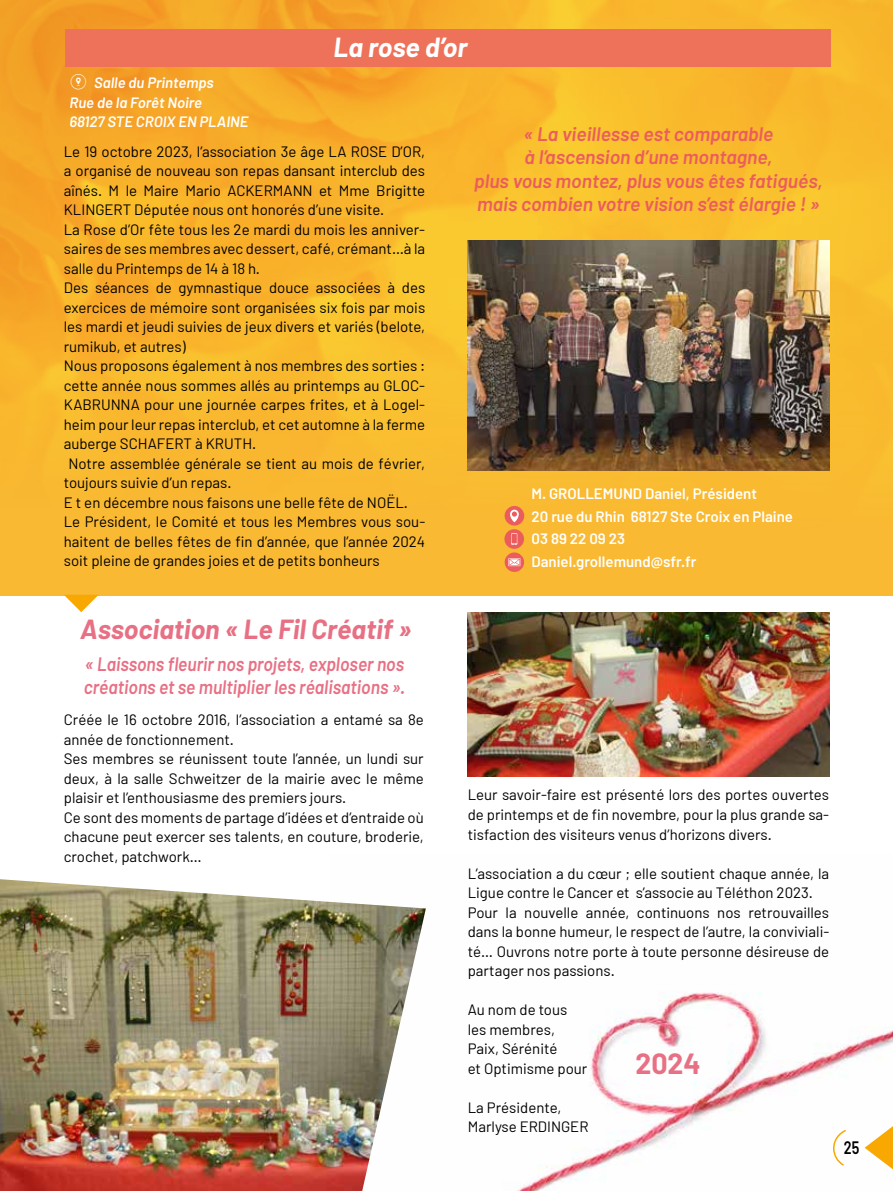
<style>
.page{position:relative;width:893px;height:1191px;background:#fff}
.page>*{position:absolute;margin:0;border:0;box-sizing:border-box;transform-origin:0 0}
.t1{font:700 28.5px "Barlow";color:#e87084}
.t2{font:italic 700 27px "Barlow";color:#e87084}
.t3{font:italic 700 27px "Barlow";color:#fff}
.t4{font:italic 600 19.5px/23.4px "Barlow";color:#eb5d5d;text-align:center}
.t5{font:italic 600 19.5px/23.4px "Barlow";color:#e87084;scale:.9 1}
.t6{font:600 18px "Barlow";color:#000;scale:.8 1}
.t7{font:15px/19.5px "Barlow";color:#000}
.t8{font:600 15px/22.5px "Barlow";color:#fff}
.t9{font:italic 600 15px/19.5px "Barlow";color:#fff}
.s1{font-family:"Sosmed phone";font-weight:400;font-style:normal;font-size:27px}
</style>
<div class="page">
<img style="left:0;top:0;width:893px;height:595px">
<img style="left:516px;top:992px;width:377px;height:199px">
<img style="left:0;top:879px;width:426px;height:312px">
<div style="left:65px;top:30px;width:766px;height:37px;background:#ee715a"></div>
<img style="left:468px;top:612px;width:361px;height:165px">
<svg style="left:64px;top:595px;width:35px;height:17px"></svg>
<img style="left:468px;top:240px;width:361px;height:230px">
<svg style="left:865px;top:1126px;width:28px;height:43px"></svg>
<svg style="left:832px;top:1128px;width:16px;height:39px"></svg>
<svg style="left:505px;top:552px;width:19px;height:20px"></svg>
<svg style="left:508px;top:558px;width:12px;height:8px"></svg>
<div style="left:504px;top:529px;width:20px;height:20px;background:#eb5c5c;border-radius:50%"></div>
<svg style="left:511px;top:533px;width:6px;height:12px"></svg>
<div style="left:505px;top:506px;width:19px;height:19px;background:#eb5c5c;border-radius:50%"></div>
<svg style="left:510px;top:509px;width:9px;height:13px"></svg>
<h2 class="t3" style="left:333px;top:30px;width:135px">La rose d’or</h2>
<p class="t9" style="left:69px;top:73px;width:180px"><span class="s1">f</span> Salle du Printemps<br>Rue de la Forêt Noire<br>68127 STE CROIX EN PLAINE</p>
<p class="t7" style="left:64px;top:141px;width:363px">Le 19 octobre 2023, l’association 3e âge LA ROSE D’OR,</p>
<p class="t7" style="left:64px;top:161px;width:363px">a organisé de nouveau son repas dansant interclub des</p>
<p class="t7" style="left:64px;top:180px;width:363px">aînés. M le Maire Mario ACKERMANN et Mme Brigitte</p>
<p class="t7" style="left:64px;top:200px;width:322px">KLINGERT Députée nous ont honorés d’une visite.</p>
<p class="t7" style="left:64px;top:219px;width:363px">La Rose d’Or fête tous les 2e mardi du mois les anniver-</p>
<p class="t7" style="left:64px;top:239px;width:363px">saires de ses membres avec dessert, café, crémant…à la</p>
<p class="t7" style="left:64px;top:258px;width:198px">salle du Printemps de 14 à 18 h.</p>
<p class="t7" style="left:64px;top:278px;width:363px">Des séances de gymnastique douce associées à des</p>
<p class="t7" style="left:64px;top:297px;width:363px">exercices de mémoire sont organisées six fois par mois</p>
<p class="t7" style="left:64px;top:317px;width:363px">les mardi et jeudi suivies de jeux divers et variés (belote,</p>
<p class="t7" style="left:64px;top:336px;width:123px">rumikub, et autres)</p>
<p class="t7" style="left:64px;top:356px;width:363px">Nous proposons également à nos membres des sorties :</p>
<p class="t7" style="left:64px;top:375px;width:363px">cette année nous sommes allés au printemps au GLOC-</p>
<p class="t7" style="left:64px;top:395px;width:363px">KABRUNNA pour une journée carpes frites, et à Logel-</p>
<p class="t7" style="left:64px;top:414px;width:363px">heim pour leur repas interclub, et cet automne à la ferme</p>
<p class="t7" style="left:64px;top:434px;width:194px">auberge SCHAFERT à KRUTH.</p>
<p class="t7" style="left:68px;top:453px;width:358px">Notre assemblée générale se tient au mois de février,</p>
<p class="t7" style="left:64px;top:473px;width:169px">toujours suivie d’un repas.</p>
<p class="t7" style="left:64px;top:492px;width:346px">E t en décembre nous faisons une belle fête de NOËL.</p>
<p class="t7" style="left:64px;top:512px;width:363px">Le Président, le Comité et tous les Membres vous sou-</p>
<p class="t7" style="left:64px;top:531px;width:363px">haitent de belles fêtes de fin d’année, que l’année 2024</p>
<p class="t7" style="left:64px;top:551px;width:317px">soit pleine de grandes joies et de petits bonheurs</p>
<h3 class="t4" style="left:474px;top:122px;width:350px">« La vieillesse est comparable<br>à l’ascension d’une montagne,<br>plus vous montez, plus vous êtes fatigués, mais combien votre vision s’est élargie ! »</h3>
<p class="t8" style="left:532px;top:482px;width:263px">M. GROLLEMUND Daniel, Président<br>20 rue du Rhin 68127 Ste Croix en Plaine<br>03 89 22 09 23<br>Daniel.grollemund@sfr.fr</p>
<h2 class="t2" style="left:80px;top:612px;width:333px">Association « Le Fil Créatif »</h2>
<h3 class="t5" style="left:84px;top:652px;width:359px">« Laissons fleurir nos projets, exploser nos créations et se multiplier les réalisations ».</h3>
<p class="t7" style="left:64px;top:710px;width:362px">Créée le 16 octobre 2016, l’association a entamé sa 8e année de fonctionnement.<br>Ses membres se réunissent toute l’année, un lundi sur deux, à la salle Schweitzer de la mairie avec le même plaisir et l’enthousiasme des premiers jours.<br>Ce sont des moments de partage d’idées et d’entraide où chacune peut exercer ses talents, en couture, broderie, crochet, patchwork…</p>
<p class="t7" style="left:468px;top:785px;width:363px;text-align:justify">Leur savoir-faire est présenté lors des portes ouvertes de printemps et de fin novembre, pour la plus grande sa&shy;tisfaction des visiteurs venus d’horizons divers.</p>
<p class="t7" style="left:468px;top:863px;width:363px">L’association a du cœur ; elle soutient chaque année, la Ligue contre le Cancer et s’associe au Téléthon 2023.<br>Pour la nouvelle année, continuons nos retrouvailles dans la bonne humeur, le respect de l’autre, la conviviali&shy;té… Ouvrons notre porte à toute personne désireuse de partager nos passions.</p>
<p class="t7" style="left:468px;top:999px;width:121px">Au nom de tous les membres,<br>Paix, Sérénité<br>et Optimisme pour</p>
<h1 class="t1" style="left:635px;top:1045px;width:67px">2024</h1>
<p class="t7" style="left:468px;top:1097px;width:122px">La Présidente,<br>Marlyse ERDINGER</p>
<p class="t6" style="left:844px;top:1136px;width:21px">25</p>
</div>
